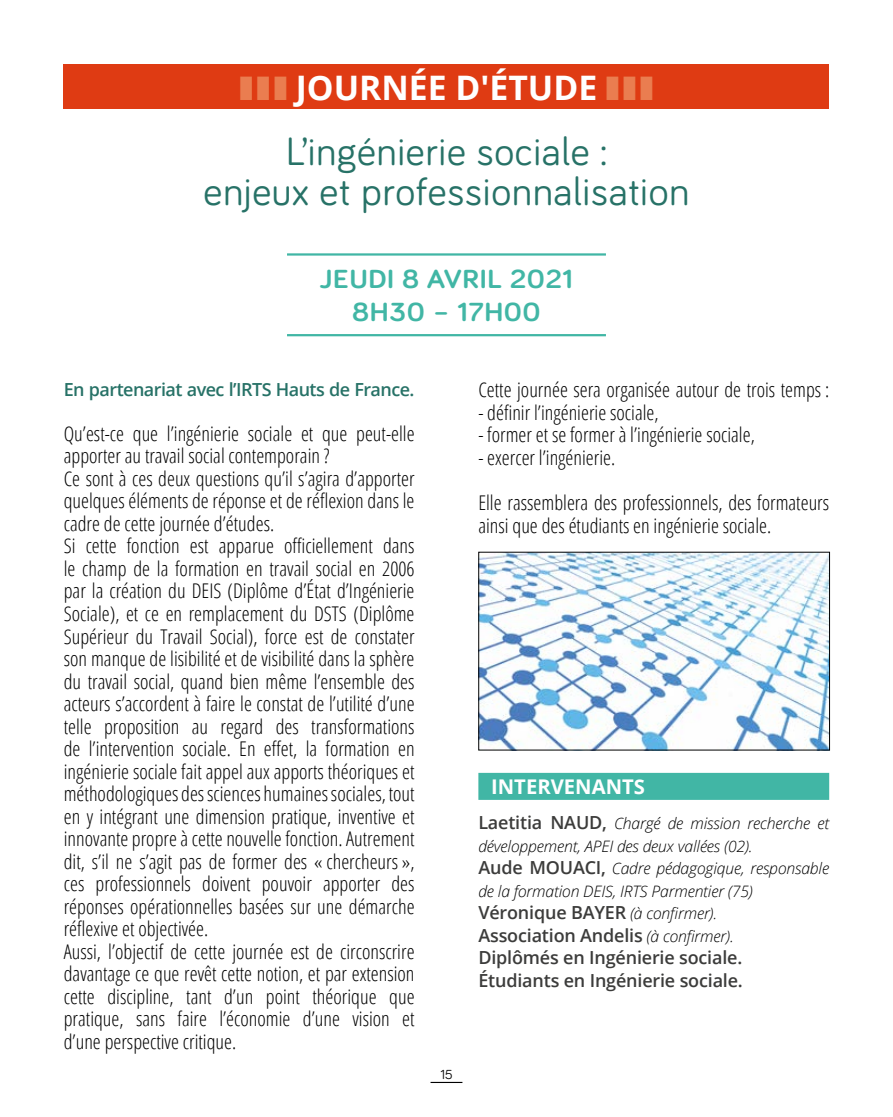
<style>
.page{position:relative;width:893px;height:1117px;background:#fff}
.page>*{position:absolute;margin:0;border:0;box-sizing:border-box;transform-origin:0 0}
.t1{font:40.5px/40.5px "Bariol";letter-spacing:.015em;color:#277267;text-align:center}
.t2{font:700 33.75px "Open Sans";color:#fff}
.t3{font:700 27px/33.8px "Bariol";letter-spacing:.02em;color:#41b6a5;text-align:center;scale:1.1 1}
.t4{font:300 condensed 20.25px/22.5px "Open Sans";color:#000}
.t5{font:700 20.25px "Open Sans";color:#fff}
.t6{font:600 18px/22.5px "Open Sans";letter-spacing:-.01em;color:#3c3c3b}
.t7{font:600 18px "Open Sans";letter-spacing:-.03em;color:#277267}
.t8{font:italic 300 15.75px/22.5px "Open Sans";letter-spacing:-.01em;color:#000}
.t9{font:13.5px "Bariol";color:#000}
.s1{color:#ea7d50}
.s2{font-weight:600;font-style:normal;font-size:18px;color:#3c3c3b}
.s3{font-weight:300;font-style:italic;font-size:15.75px;color:#000}
</style>
<div class="page">
<div style="left:64px;top:64px;width:765px;height:44px;background:#df3b13"></div>
<hr style="left:431px;top:1081px;width:31px;height:1px;background:#000">
<hr style="left:287px;top:253px;width:319px;height:2px;background:#41b6a5">
<hr style="left:287px;top:334px;width:319px;height:2px;background:#41b6a5">
<div style="left:478px;top:772px;width:351px;height:27px;background:#41b6a5"></div>
<img style="left:480px;top:553px;width:348px;height:195px">
<div style="left:478px;top:551px;width:352px;height:199px;border:1px solid #000"></div>
<h2 class="t2" style="left:240px;top:64px;width:415px"><span class="s1">■</span> <span class="s1">■</span> <span class="s1">■</span> JOURNÉE D'ÉTUDE <span class="s1">■</span> <span class="s1">■</span> <span class="s1">■</span></h2>
<h1 class="t1" style="left:204px;top:129px;width:487px">L’ingénierie sociale :<br>enjeux et professionnalisation</h1>
<h3 class="t3" style="left:320px;top:260px;width:232px">JEUDI 8 AVRIL 2021<br>8H30 – 17H00</h3>
<p class="t7" style="left:64px;top:377px;width:350px">En partenariat avec l’IRTS Hauts de France.</p>
<p class="t4" style="left:64px;top:421px;width:352px">Qu’est-ce que l’ingénierie sociale et que peut-elle apporter au travail social contemporain ?<br>Ce sont à ces deux questions qu’il s’agira d’apporter quelques éléments de réponse et de réflexion dans le cadre de cette journée d’études.<br>Si cette fonction est apparue officiellement dans le champ de la formation en travail social en 2006 par la création du DEIS (Diplôme d’État d’Ingénierie Sociale), et ce en remplacement du DSTS (Diplôme Supérieur du Travail Social), force est de constater son manque de lisibilité et de visibilité dans la sphère du travail social, quand bien même l’ensemble des acteurs s’accordent à faire le constat de l’utilité d’une telle proposition au regard des transformations de l’intervention sociale. En effet, la formation en ingénierie sociale fait appel aux apports théoriques et méthodologiques des sciences humaines sociales, tout en y intégrant une dimension pratique, inventive et innovante propre à cette nouvelle fonction. Autrement dit, s’il ne s’agit pas de former des « chercheurs », ces professionnels doivent pouvoir apporter des réponses opérationnelles basées sur une démarche réflexive et objectivée.<br>Aussi, l’objectif de cette journée est de circonscrire davantage ce que revêt cette notion, et par extension cette discipline, tant d’un point théorique que pratique, sans faire l’économie d’une vision et d’une perspective critique.</p>
<p class="t9" style="left:440px;top:1064px;width:14px">15</p>
<p class="t4" style="left:478px;top:378px;width:352px">Cette journée sera organisée autour de trois temps :</p>
<p class="t4" style="left:478px;top:400px;width:182px">- définir l’ingénierie sociale,</p>
<p class="t4" style="left:478px;top:423px;width:278px">- former et se former à l’ingénierie sociale,</p>
<p class="t4" style="left:478px;top:445px;width:138px">- exercer l’ingénierie.</p>
<p class="t4" style="left:478px;top:490px;width:352px">Elle rassemblera des professionnels, des formateurs ainsi que des étudiants en ingénierie sociale.</p>
<p class="t5" style="left:491px;top:772px;width:155px">INTERVENANTS</p>
<p class="t8" style="left:478px;top:811px;width:352px"><span class="s2">Laetitia NAUD,</span> Chargé de mission recherche et développement, APEI des deux vallées (02).<br><span class="s2">Aude MOUACI,</span> Cadre pédagogique, responsable de la formation DEIS, IRTS Parmentier (75)</p>
<p class="t6" style="left:478px;top:900px;width:264px">Véronique BAYER <span class="s3">(à confirmer).<br></span>Association Andelis <span class="s3">(à confirmer).<br></span>Diplômés en Ingénierie sociale.<br>Étudiants en Ingénierie sociale.</p>
</div>
